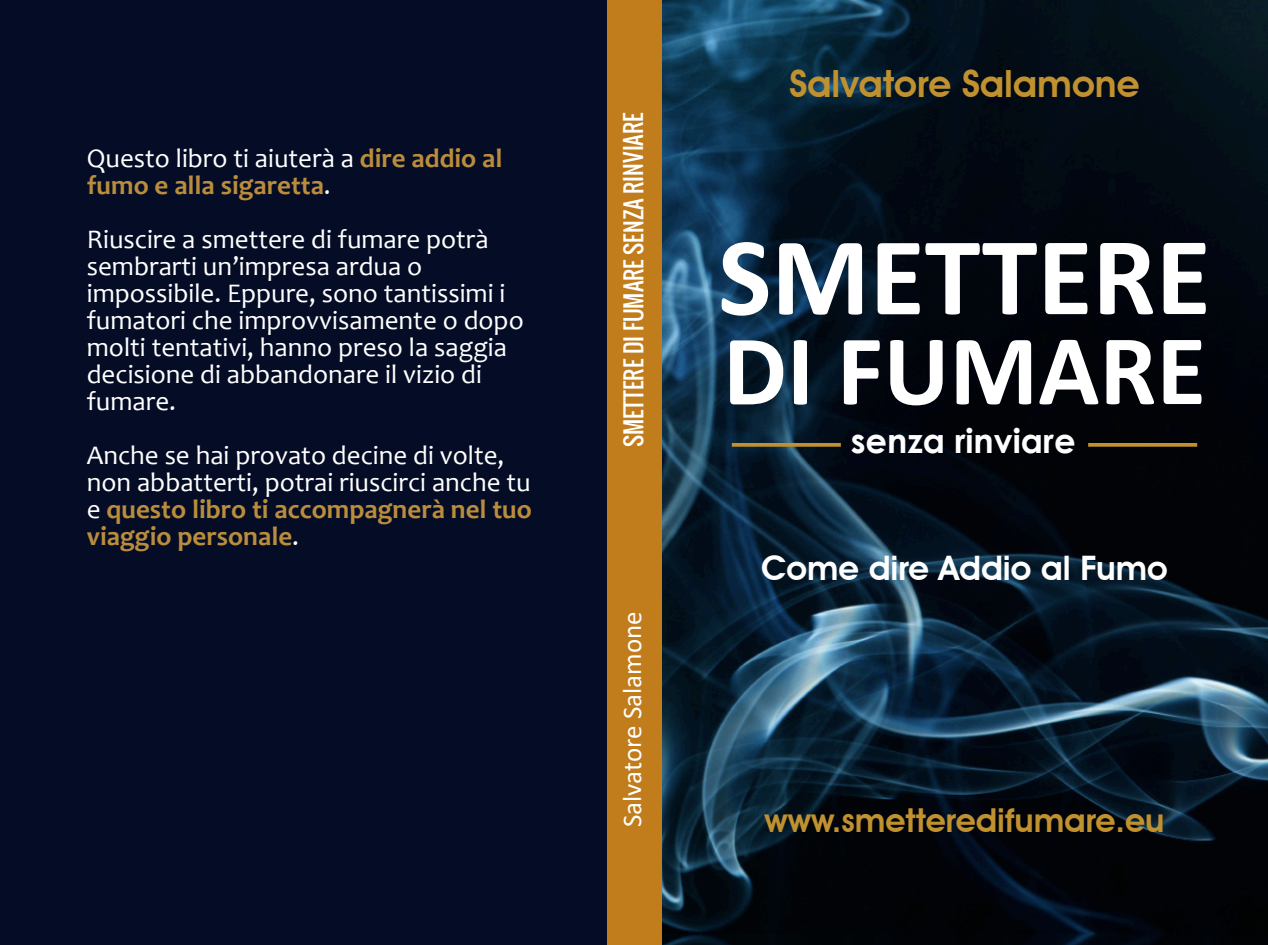
<style>
.page{position:relative;width:1268px;height:945px;background:#fff}
.page>*{position:absolute;margin:0;border:0;box-sizing:border-box;transform-origin:0 0}
.t1{font:700 112.5px "Calibri";color:#fff}
.t2{font:700 101.25px "Calibri";color:#fff}
.t3{font:600 37.5px "Avant Garde IT Cby BT";color:#c1912f}
.t4{font:600 33.75px "Avant Garde IT Cby BT";color:#fff}
.t5{font:700 33.75px "Century Gothic";color:#fff}
.t6{font:600 33px "Avant Garde IT Cby BT";color:#c1912f}
.t7{font:27px/27px "Candara";color:#fff}
.t8{font:700 27px/27px "Candara";color:#b98d3c}
.t9{font:27px "Calibri";color:#fff}
.t10{font:22.5px "Oswald";color:#fff}
.s1{font-weight:400;color:#fff}
.s2{font-weight:700;color:#b98d3c}
</style>
<div class="page">
<div style="left:1px;top:0;width:608px;height:945px;background:#050c25"></div>
<img style="left:661px;top:0;width:606px;height:945px">
<svg style="left:1087px;top:443px;width:109px;height:4px"></svg>
<svg style="left:731px;top:443px;width:109px;height:4px"></svg>
<div style="left:607px;top:0;width:54px;height:945px;background:#c17c1c"></div>
<p class="t8" style="left:87px;top:144px;width:417px"><span class="s1">Questo libro ti aiuterà a</span> dire addio al fumo e alla sigaretta<span class="s1">.</span></p>
<p class="t7" style="left:87px;top:225px;width:438px">Riuscire a smettere di fumare potrà sembrarti un’impresa ardua o impossibile. Eppure, sono tantissimi i fumatori che improvvisamente o dopo molti tentativi, hanno preso la saggia decisione di abbandonare il vizio di fumare.</p>
<p class="t7" style="left:87px;top:441px;width:446px">Anche se hai provato decine di volte, non abbatterti, potrai riuscirci anche tu e <span class="s2">questo libro ti accompagnerà nel tuo viaggio personale</span>.</p>
<p class="t10" style="left:616px;top:447px;width:337px;rotate:-90deg">SMETTERE DI FUMARE SENZA RINVIARE</p>
<p class="t9" style="left:613px;top:827px;width:217px;rotate:-90deg">Salvatore Salamone</p>
<p class="t3" style="left:789px;top:61px;width:351px">Salvatore Salamone</p>
<p class="t1" style="left:718px;top:197px;width:494px">SMETTERE</p>
<p class="t2" style="left:723px;top:299px;width:484px">DI FUMARE</p>
<p class="t5" style="left:850px;top:415px;width:226px">senza rinviare</p>
<p class="t4" style="left:761px;top:548px;width:408px">Come dire Addio al Fumo</p>
<p class="t6" style="left:764px;top:800px;width:401px">www.smetteredifumare.eu</p>
</div>
